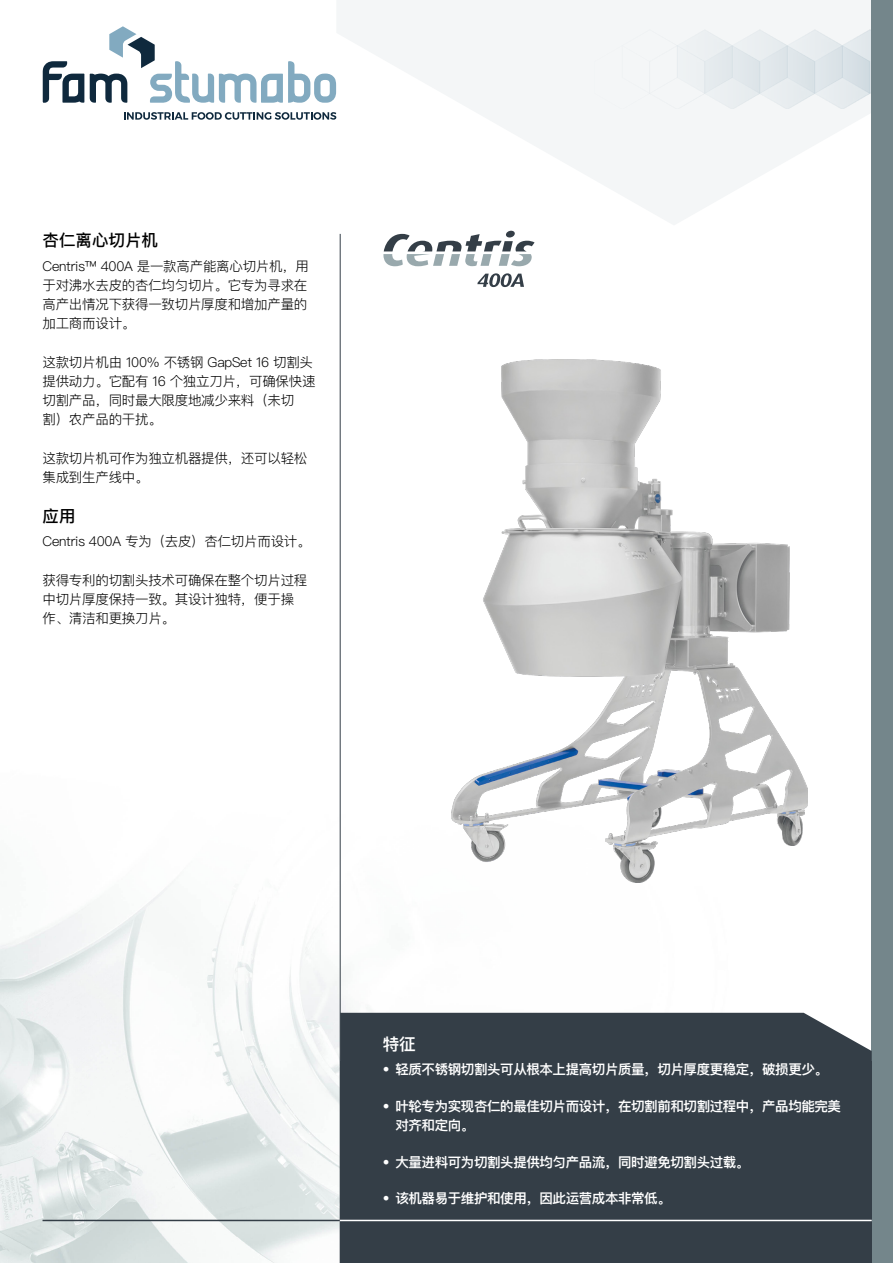
<style>
.page{position:relative;width:893px;height:1263px;background:#fff}
.page>*{position:absolute;margin:0;border:0;box-sizing:border-box;transform-origin:0 0}
.Titel{font:500 16.5px "Ping Fang SC";color:#000}
.Titel_Wit{font:600 16.5px "Ping Fang SC";color:#fff}
.Txt{font:300 13.5px/19.2px "Ping Fang SC";letter-spacing:-.02em;color:#000}
.Txt_Wit{font:600 13.5px/18.5px "Ping Fang SC";letter-spacing:-.03em;color:#fff}
</style>
<div class="page">
<img style="left:0;top:69px;width:872px;height:1194px">
<svg style="left:336px;top:0;width:536px;height:225px;fill:#f4f6f7"></svg>
<img style="left:594px;top:27px;width:278px;height:81px">
<div style="left:872px;top:0;width:21px;height:1263px;background:#74868b"></div>
<svg style="left:43px;top:61px;width:41px;height:42px"></svg>
<svg style="left:90px;top:26px;width:246px;height:77px"></svg>
<svg style="left:124px;top:112px;width:212px;height:8px"></svg>
<hr style="left:340px;top:234px;width:1px;height:1029px;background:#343e47">
<hr style="left:43px;top:1220px;width:297px;height:1px;background:#343e47">
<div style="left:340px;top:1061px;width:532px;height:202px;background:#343e47"></div>
<div style="left:340px;top:1013px;width:532px;height:48px;background:#343e47"></div>
<hr style="left:340px;top:1220px;width:532px;height:1px;background:#fff">
<img style="left:451px;top:359px;width:356px;height:523px">
<svg style="left:477px;top:273px;width:47px;height:14px"></svg>
<svg style="left:383px;top:231px;width:152px;height:35px"></svg>
<p class="Titel" style="left:43px;top:230px;width:117px">杏仁离心切片机</p>
<p class="Txt" style="left:43px;top:256px;width:268px">Centris™ 400A 是一款高产能离心切片机，用于对沸水去皮的杏仁均匀切片。它专为寻求在高产出情况下获得一致切片厚度和增加产量的加工商而设计。</p>
<p class="Txt" style="left:43px;top:352px;width:274px">这款切片机由 100% 不锈钢 GapSet 16 切割头提供动力。它配有 16 个独立刀片，可确保快速切割产品，同时最大限度地减少来料（未切<br>割）农产品的干扰。</p>
<p class="Txt" style="left:43px;top:448px;width:266px">这款切片机可作为独立机器提供，还可以轻松集成到生产线中。</p>
<p class="Titel" style="left:43px;top:505px;width:34px">应用</p>
<p class="Txt" style="left:43px;top:532px;width:270px">Centris 400A 专为（去皮）杏仁切片而设计。</p>
<p class="Txt" style="left:43px;top:570px;width:266px">获得专利的切割头技术可确保在整个切片过程中切片厚度保持一致。其设计独特，便于操作、清洁和更换刀片。</p>
<p class="Titel_Wit" style="left:383px;top:1034px;width:34px">特征</p>
<p class="Txt_Wit" style="left:383px;top:1060px;width:447px">• 轻质不锈钢切割头可从根本上提高切片质量，切片厚度更稳定，破损更少。</p>
<p class="Txt_Wit" style="left:395px;top:1097px;width:447px;text-indent:-13px">• 叶轮专为实现杏仁的最佳切片而设计，在切割前和切割过程中，产品均能完美对齐和定向。</p>
<p class="Txt_Wit" style="left:383px;top:1152px;width:368px">• 大量进料可为切割头提供均匀产品流，同时避免切割头过载。</p>
<p class="Txt_Wit" style="left:383px;top:1189px;width:290px">• 该机器易于维护和使用，因此运营成本非常低。</p>
</div>
